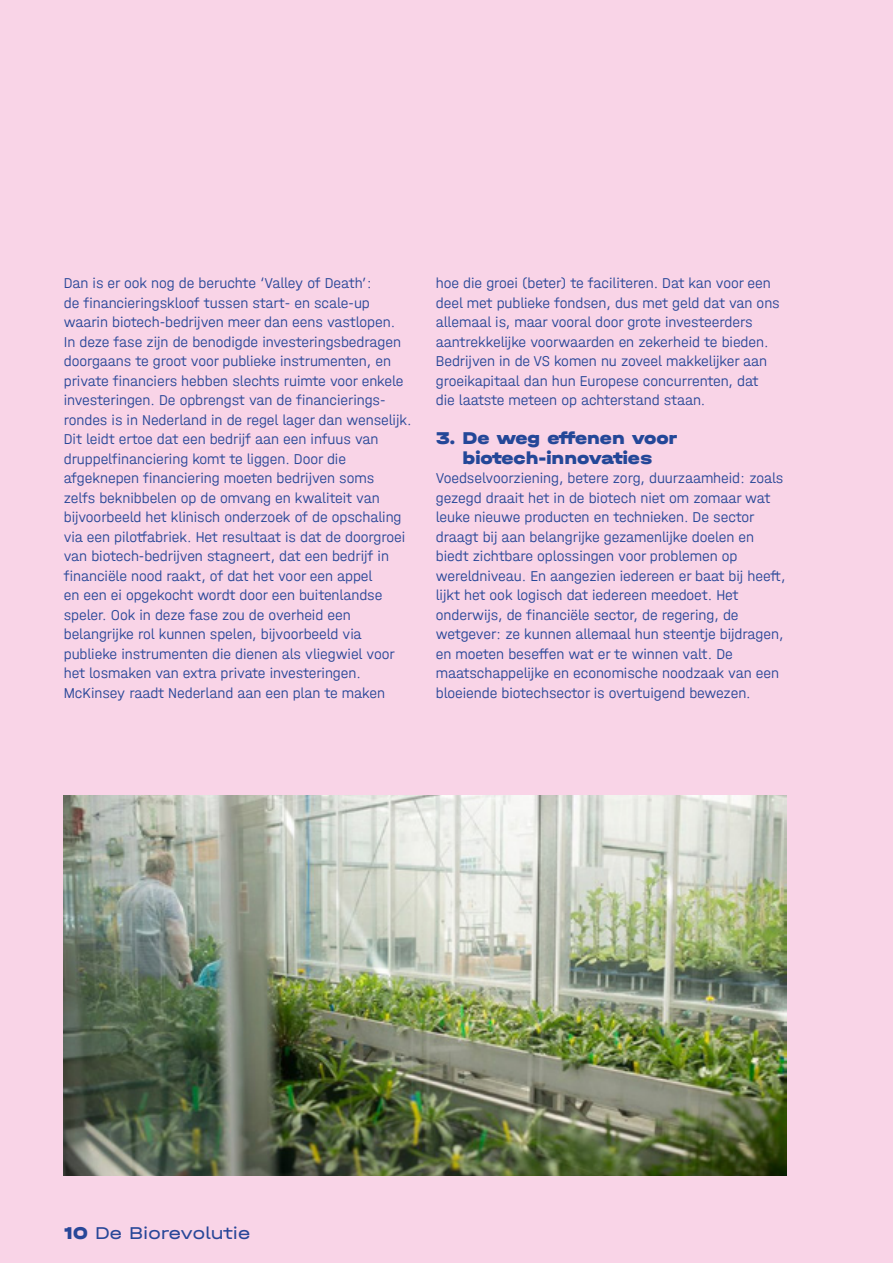
<style>
.page{position:relative;width:893px;height:1263px;background:#f9d4e7}
.page>*{position:absolute;margin:0;border:0;box-sizing:border-box;transform-origin:0 0}
.t1{font:900 18px/19.5px "Halvar Breit";color:#244798;text-align:center}
.t2{font:18px "Halvar Breit";color:#284798}
.t3{font:300 15px/19.5px "Halvar Mittel";letter-spacing:-.005em;color:#284798}
.s1{font-weight:900}
</style>
<div class="page">
<img style="left:64px;top:795px;width:723px;height:380px">
<p class="t3" style="left:64px;top:273px;width:349px">Dan is er ook nog de beruchte ‘Valley of Death’:<br>de financieringskloof tussen start- en scale-up waarin biotech-bedrijven meer dan eens vastlopen.<br>In deze fase zijn de benodigde investeringsbedragen doorgaans te groot voor publieke instrumenten, en private financiers hebben slechts ruimte voor enkele investeringen. De opbrengst van de financierings&shy;rondes is in Nederland in de regel lager dan wenselijk.<br>Dit leidt ertoe dat een bedrijf aan een infuus van druppelfinanciering komt te liggen. Door die afgeknepen financiering moeten bedrijven soms<br>zelfs beknibbelen op de omvang en kwaliteit van bijvoorbeeld het klinisch onderzoek of de opschaling via een pilotfabriek. Het resultaat is dat de doorgroei van biotech-bedrijven stagneert, dat een bedrijf in financiële nood raakt, of dat het voor een appel<br>en een ei opgekocht wordt door een buitenlandse speler. Ook in deze fase zou de overheid een belangrijke rol kunnen spelen, bijvoorbeeld via publieke instrumenten die dienen als vliegwiel voor het losmaken van extra private investeringen.<br>McKinsey raadt Nederland aan een plan te maken</p>
<p class="t3" style="left:436px;top:273px;width:345px">hoe die groei (beter) te faciliteren. Dat kan voor een deel met publieke fondsen, dus met geld dat van ons allemaal is, maar vooral door grote investeerders aantrekkelijke voorwaarden en zekerheid te bieden.<br>Bedrijven in de VS komen nu zoveel makkelijker aan groeikapitaal dan hun Europese concurrenten, dat die laatste meteen op achterstand staan.</p>
<p class="t1" style="left:436px;top:428px;width:243px">3. De weg effenen voor biotech-innovaties</p>
<p class="t3" style="left:436px;top:468px;width:351px">Voedselvoorziening, betere zorg, duurzaamheid: zoals gezegd draait het in de biotech niet om zomaar wat leuke nieuwe producten en technieken. De sector draagt bij aan belangrijke gezamenlijke doelen en biedt zichtbare oplossingen voor problemen op wereldniveau. En aangezien iedereen er baat bij heeft, lijkt het ook logisch dat iedereen meedoet. Het onderwijs, de financiële sector, de regering, de wetgever: ze kunnen allemaal hun steentje bijdragen, en moeten beseffen wat er te winnen valt. De maatschappelijke en economische noodzaak van een bloeiende biotechsector is overtuigend bewezen.</p>
<p class="t2" style="left:64px;top:1222px;width:188px"><span class="s1">10</span> De Biorevolutie</p>
</div>
